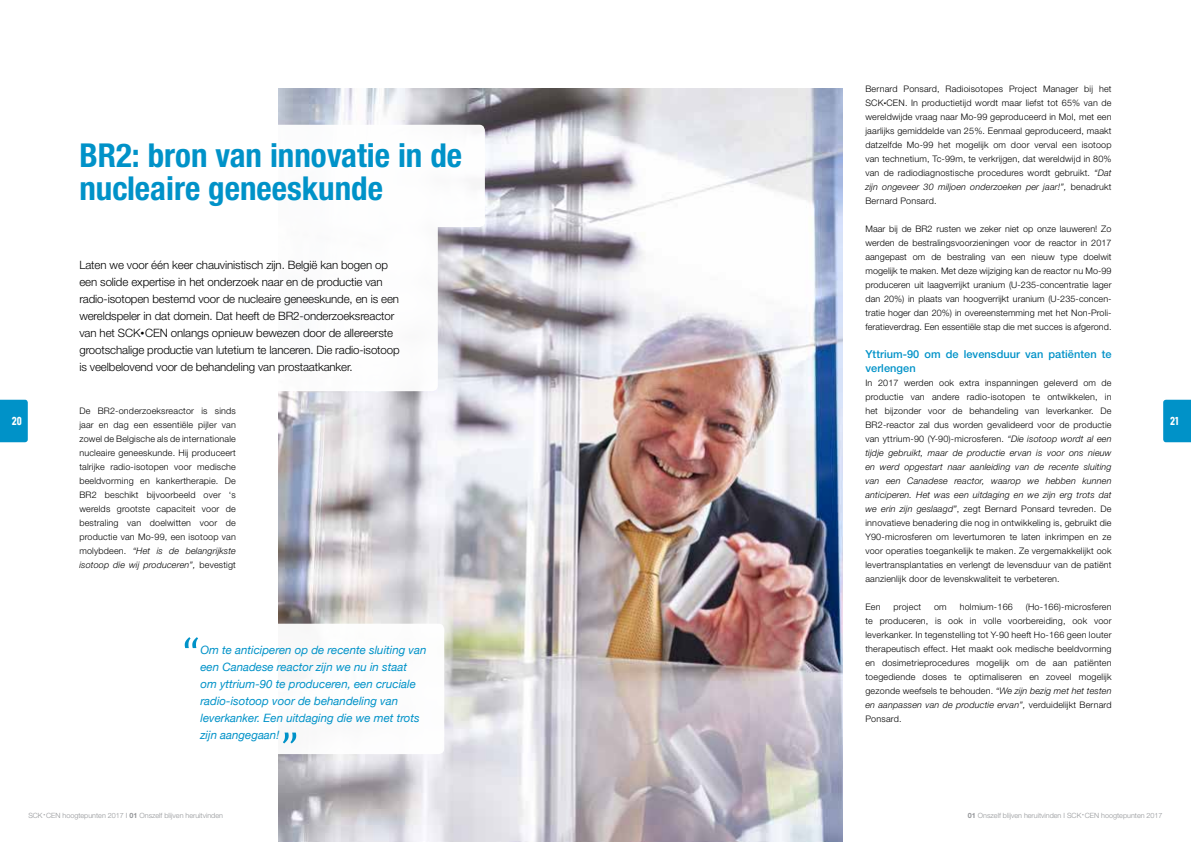
<style>
.page{position:relative;width:1191px;height:842px;background:#fff}
.page>*{position:absolute;margin:0;border:0;box-sizing:border-box;transform-origin:0 0}
.t1{font:700 condensed 33px/33px "Helvetica Neue LT Std";color:#0092c8}
.t2{font:12px "Sugo";color:#fff}
.t3{font:300 11.5px/17px "Helvetica Neue LT Std";letter-spacing:-.01em;color:#000}
.t4{font:italic 11.5px/17px "Helvetica Neue";color:#0092c8}
.t5{font:500 11px/14px "Helvetica Neue LT Std";letter-spacing:.005em;color:#0092c8}
.t6{font:300 9px/14px "Helvetica Neue LT Std";letter-spacing:.02em;color:#000;text-align:justify}
.t7{font:italic 300 9px/14px "Helvetica Neue";letter-spacing:.02em;color:#000}
.t8{font:300 7.2px "Helvetica Neue LT Std";color:#939598}
.s1{font-family:"Helvetica Neue";font-style:italic}
.s2{font-family:"Helvetica Neue LT Std";font-style:normal}
.s3{font-size:8px}
.s4{font-weight:700}
</style>
<div class="page">
<svg style="left:1163px;top:400px;width:28px;height:42px"></svg>
<svg style="left:0;top:400px;width:28px;height:42px"></svg>
<img style="left:279px;top:89px;width:563px;height:753px">
<div style="left:158px;top:624px;width:286px;height:130px;background:#fff;border-radius:6px"></div>
<svg style="left:279px;top:125px;width:206px;height:266px"></svg>
<svg style="left:185px;top:637px;width:13px;height:11px"></svg>
<svg style="left:283px;top:732px;width:13px;height:11px"></svg>
<p class="t6" style="left:865px;top:82px;width:248px">Bernard Ponsard, Radioisotopes Project Manager bij het SCK<sup>•</sup>CEN. In productietijd wordt maar liefst tot 65% van de wereldwijde vraag naar Mo-99 geproduceerd in Mol, met een jaarlijks gemiddelde van 25%. Eenmaal geproduceerd, maakt datzelfde Mo-99 het mogelijk om door verval een isotoop van technetium, Tc-99m, te verkrijgen, dat wereldwijd in 80% van de radiodiagnostische procedures wordt gebruikt. <span class="s1">“Dat</span></p>
<p class="t7" style="left:865px;top:179px;width:248px">zijn ongeveer 30 miljoen onderzoeken per jaar!”, <span class="s2">benadrukt</span></p>
<p class="t6" style="left:865px;top:194px;width:73px">Bernard Ponsard.</p>
<p class="t6" style="left:865px;top:222px;width:248px">Maar bij de BR2 rusten we zeker niet op onze lauweren! Zo werden de bestralingsvoorzieningen voor de reactor in 2017 aangepast om de bestraling van een nieuw type doelwit mogelijk te maken. Met deze wijziging kan de reactor nu Mo-99 produceren uit laagverrijkt uranium (U-235-concentratie lager dan 20%) in plaats van hoogverrijkt uranium (U-235-concen&shy;tratie hoger dan 20%) in overeenstemming met het Non-Proli&shy;feratieverdrag. Een essentiële stap die met succes is afgerond.</p>
<p class="t5" style="left:865px;top:347px;width:248px">Yttrium-90 om de levensduur van patiënten te verlengen</p>
<p class="t6" style="left:865px;top:376px;width:248px">In 2017 werden ook extra inspanningen geleverd om de productie van andere radio-isotopen te ontwikkelen, in het bijzonder voor de behandeling van leverkanker. De BR2-reactor zal dus worden gevalideerd voor de productie van yttrium-90 (Y-90)-microsferen. <span class="s1">“Die isotoop wordt al een</span></p>
<p class="t7" style="left:865px;top:445px;width:248px;text-align:justify">tijdje gebruikt, maar de productie ervan is voor ons nieuw en werd opgestart naar aanleiding van de recente sluiting van een Canadese reactor, waarop we hebben kunnen anticiperen. Het was een uitdaging en we zijn erg trots dat</p>
<p class="t6" style="left:865px;top:502px;width:248px"><span class="s1">we erin zijn geslaagd”</span>, zegt Bernard Ponsard tevreden. De innovatieve benadering die nog in ontwikkeling is, gebruikt die Y90-microsferen om levertumoren te laten inkrimpen en ze voor operaties toegankelijk te maken. Ze vergemakkelijkt ook levertransplantaties en verlengt de levensduur van de patiënt aanzienlijk door de levenskwaliteit te verbeteren.</p>
<p class="t6" style="left:865px;top:600px;width:17px">Een</p>
<p class="t6" style="left:893px;top:600px;width:29px">project</p>
<p class="t6" style="left:934px;top:600px;width:14px">om</p>
<p class="t6" style="left:959px;top:600px;width:55px">holmium-166</p>
<h1 class="t1" style="left:79px;top:138px;width:384px">BR2: bron van innovatie in de nucleaire geneeskunde</h1>
<p class="t3" style="left:79px;top:256px;width:322px">Laten we voor één keer chauvinistisch zijn. België kan bogen op een solide expertise in het onderzoek naar en de productie van radio-isotopen bestemd voor de nucleaire geneeskunde, en is een wereldspeler in dat domein. Dat heeft de BR2-onderzoeksreactor van het SCK<span class="s3">•</span>CEN onlangs opnieuw bewezen door de allereerste grootschalige productie van lutetium te lanceren. Die radio-isotoop is veelbelovend voor de behandeling van prostaatkanker.</p>
<p class="t6" style="left:79px;top:404px;width:158px">De BR2-onderzoeksreactor is sinds jaar en dag een essentiële pijler van zowel de Belgische als de internationale nucleaire geneeskunde. Hij produceert talrijke radio-isotopen voor medische beeldvorming en kankertherapie. De BR2 beschikt bijvoorbeeld over ‘s werelds grootste capaciteit voor de bestraling van doelwitten voor de productie van Mo-99, een isotoop van</p>
<p class="t7" style="left:79px;top:543px;width:158px"><span class="s2">molybdeen.</span> “Het is de belangrijkste isotoop die wij produceren”, <span class="s2">bevestigt</span></p>
<h2 class="t2" style="left:12px;top:414px;width:12px">20</h2>
<h2 class="t2" style="left:1170px;top:414px;width:10px">21</h2>
<p class="t6" style="left:865px;top:600px;width:248px;text-indent:160px">(Ho-166)-microsferen te produceren, is ook in volle voorbereiding, ook voor leverkanker. In tegenstelling tot Y-90 heeft Ho-166 geen louter therapeutisch effect. Het maakt ook medische beeldvorming en dosimetrieprocedures mogelijk om de aan patiënten toegediende doses te optimaliseren en zoveel mogelijk gezonde weefsels te behouden. <span class="s1">“We zijn bezig met het testen</span></p>
<p class="t7" style="left:865px;top:697px;width:248px">en aanpassen van de productie ervan”, <span class="s2">verduidelijkt Bernard</span></p>
<p class="t6" style="left:865px;top:712px;width:38px">Ponsard.</p>
<p class="t4" style="left:200px;top:642px;width:227px">Om te anticiperen op de recente sluiting van een Canadese reactor zijn we nu in staat<br>om yttrium-90 te produceren, een cruciale radio-isotoop voor de behandeling van leverkanker. Een uitdaging die we met trots zijn aangegaan!</p>
<p class="t8" style="left:28px;top:811px;width:196px">SCK <sup>•</sup> CEN hoogtepunten 2017 I <span class="s4">01</span> Onszelf blijven heruitvinden</p>
<p class="t8" style="left:968px;top:811px;width:196px"><span class="s4">01</span> Onszelf blijven heruitvinden I SCK <sup>•</sup> CEN hoogtepunten 2017</p>
</div>
